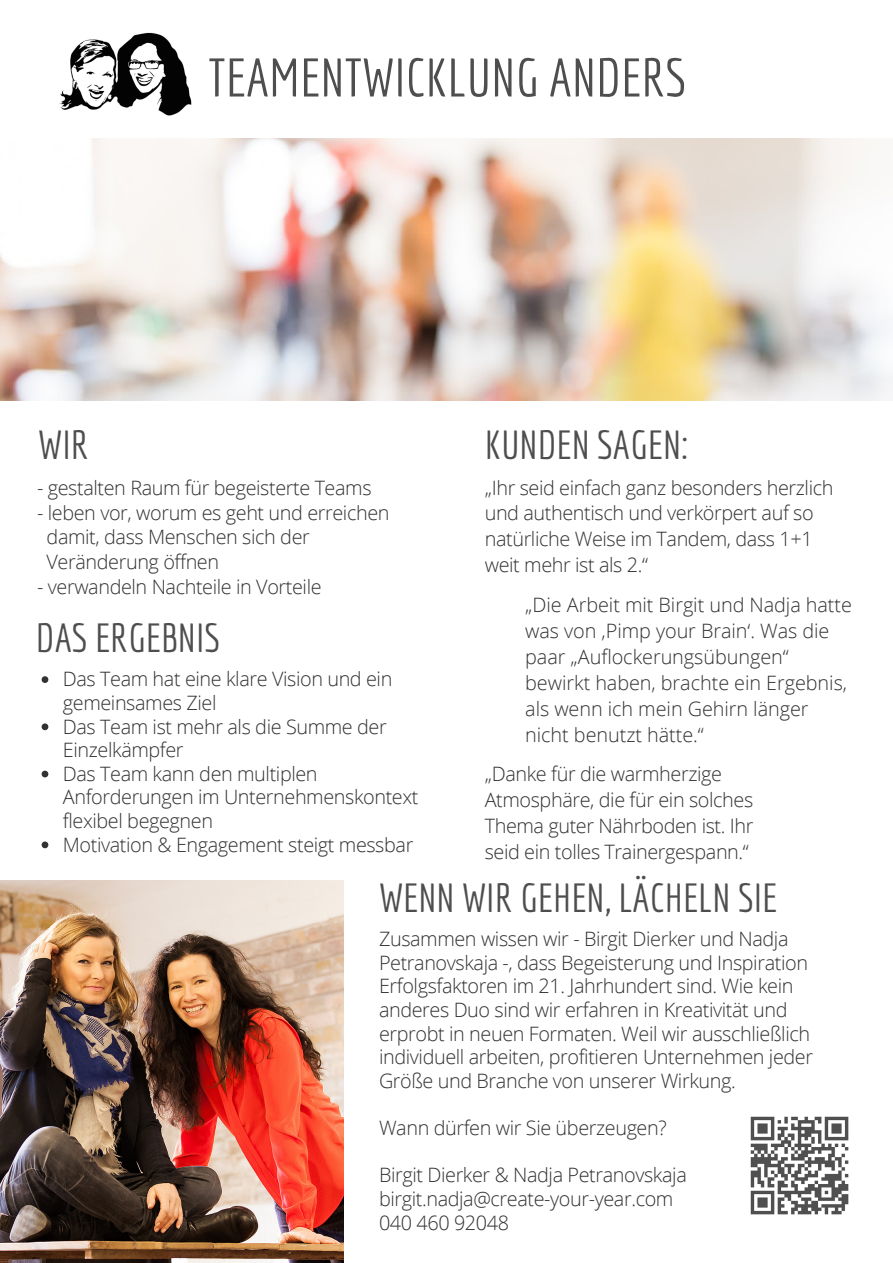
<style>
.page{position:relative;width:893px;height:1263px;background:#fff}
.page>*{position:absolute;margin:0;border:0;box-sizing:border-box;transform-origin:0 0}
.t1{font:52.95px "Economica";color:#4e4e4e}
.t2{font:39.6px "Economica";color:#4e4e4e}
.t3{font:300 19.8px/23.5px "Open Sans";letter-spacing:-.02em;color:#323232}
</style>
<div class="page">
<svg style="left:42px;top:676px;width:6px;height:7px"></svg>
<svg style="left:42px;top:723px;width:6px;height:7px"></svg>
<svg style="left:42px;top:770px;width:6px;height:7px"></svg>
<svg style="left:42px;top:841px;width:6px;height:7px"></svg>
<img style="left:0;top:138px;width:892px;height:262px">
<img style="left:0;top:880px;width:343px;height:382px">
<img style="left:750px;top:1116px;width:99px;height:99px">
<img style="left:59px;top:32px;width:133px;height:84px">
<h1 class="t1" style="left:208px;top:46px;width:479px">TEAMENTWICKLUNG ANDERS</h1>
<h2 class="t2" style="left:38px;top:422px;width:52px">WIR</h2>
<h2 class="t2" style="left:484px;top:422px;width:205px">KUNDEN SAGEN:</h2>
<p class="t3" style="left:37px;top:475px;width:336px">- gestalten Raum für begeisterte Teams</p>
<p class="t3" style="left:47px;top:500px;width:344px;line-height:24.8px;text-indent:-9px">- leben vor, worum es geht und erreichen damit, dass Menschen sich der<br>Veränderung öffnen</p>
<p class="t3" style="left:37px;top:574px;width:286px">- verwandeln Nachteile in Vorteile</p>
<h2 class="t2" style="left:36px;top:614px;width:185px">DAS ERGEBNIS</h2>
<p class="t3" style="left:63px;top:667px;width:357px">Das Team hat eine klare Vision und ein gemeinsames Ziel<br>Das Team ist mehr als die Summe der<br>Einzelkämpfer<br>Das Team kann den multiplen<br>Anforderungen im Unternehmenskontext flexibel begegnen<br>Motivation &amp; Engagement steigt messbar</p>
<p class="t3" style="left:484px;top:474px;width:350px;line-height:25.8px">„Ihr seid einfach ganz besonders herzlich und authentisch und verkörpert auf so natürliche Weise im Tandem, dass 1+1 weit mehr ist als 2.“</p>
<p class="t3" style="left:525px;top:592px;width:328px;line-height:25.8px">„Die Arbeit mit Birgit und Nadja hatte was von ‚Pimp your Brain‘. Was die paar „Auflockerungsübungen“ bewirkt haben, brachte ein Ergebnis, als wenn ich mein Gehirn länger nicht benutzt hätte.“</p>
<p class="t3" style="left:484px;top:761px;width:270px;line-height:25.8px">„Danke für die warmherzige<br>Atmosphäre, die für ein solches<br>Thema guter Nährboden ist. Ihr seid ein tolles Trainergespann.“</p>
<h2 class="t2" style="left:379px;top:875px;width:400px">WENN WIR GEHEN, LÄCHELN SIE</h2>
<p class="t3" style="left:379px;top:927px;width:435px">Zusammen wissen wir - Birgit Dierker und Nadja Petranovskaja -, dass Begeisterung und Inspiration Erfolgsfaktoren im 21. Jahrhundert sind. Wie kein anderes Duo sind wir erfahren in Kreativität und erprobt in neuen Formaten. Weil wir ausschließlich individuell arbeiten, profitieren Unternehmen jeder Größe und Branche von unserer Wirkung.</p>
<p class="t3" style="left:379px;top:1115px;width:289px">Wann dürfen wir Sie überzeugen?</p>
<p class="t3" style="left:379px;top:1163px;width:309px">Birgit Dierker &amp; Nadja Petranovskaja birgit.nadja@create-your-year.com<br>040 460 92048</p>
</div>
